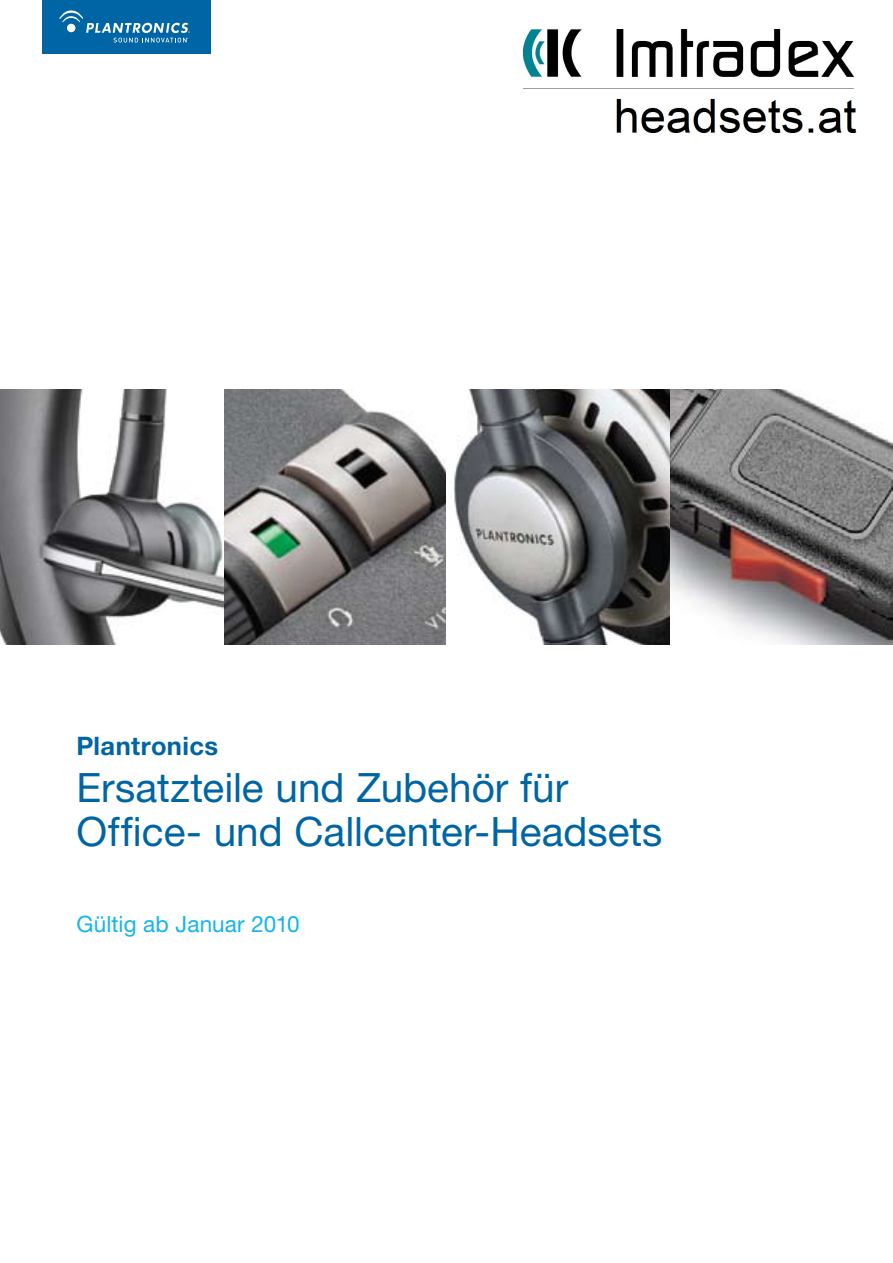
<style>
.page{position:relative;width:893px;height:1263px;background:#fff}
.page>*{position:absolute;margin:0;border:0;box-sizing:border-box;transform-origin:0 0}
.t1{font:40.5px/43.5px "Helvetica Neue";color:#0065a4}
.t2{font:700 25.5px "Helvetica Neue";letter-spacing:.015em;color:#0065a4}
.t3{font:22.5px "Helvetica Neue";letter-spacing:.005em;color:#13b5ea}
</style>
<div class="page">
<img style="left:0;top:389px;width:893px;height:255px">
<div style="left:43px;top:0;width:168px;height:53px;background:#0065a4"></div>
<svg style="left:59px;top:10px;width:131px;height:33px"></svg>
<img style="left:524px;top:30px;width:333px;height:103px">
<p class="t2" style="left:77px;top:730px;width:143px">Plantronics</p>
<p class="t1" style="left:77px;top:766px;width:587px">Ersatzteile und Zubehör für<br>Office- und Callcenter-Headsets</p>
<p class="t3" style="left:77px;top:910px;width:225px">Gültig ab Januar 2010</p>
</div>
